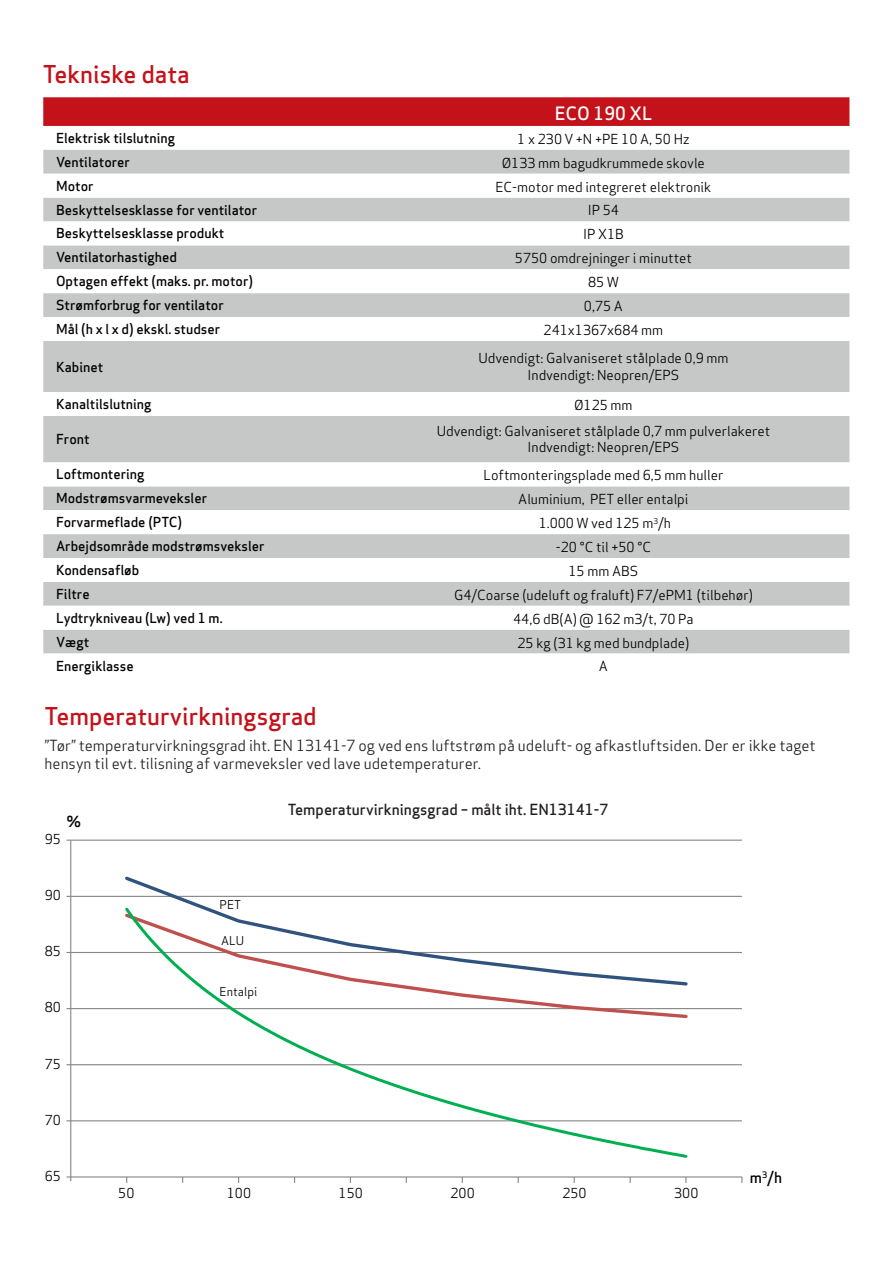
<style>
.page{position:relative;width:893px;height:1263px;background:#fff}
.page>*{position:absolute;margin:0;border:0;box-sizing:border-box;transform-origin:0 0}
.t1{font:500 24px "Apex Sans";color:#c4121a}
.t2{font:500 18px "Apex Sans";color:#fff}
.t3{font:15px/18px "Apex Sans";color:#231f20}
.t4{font:500 15px "Apex Sans";color:#231f20}
.t5{font:500 15px "Apex Sans";color:#000}
.t6{font:13.5px/16.2px "Apex Sans";color:#000;text-align:center}
.t7{font:500 13.5px "Apex Sans";color:#000}
.t8{font:12px "Apex Sans";color:#000}
</style>
<div class="page">
<hr style="left:71px;top:1120px;width:671px;height:1px;background:#868686">
<hr style="left:71px;top:1064px;width:671px;height:1px;background:#868686">
<hr style="left:71px;top:1008px;width:671px;height:1px;background:#868686">
<hr style="left:71px;top:952px;width:671px;height:1px;background:#868686">
<hr style="left:71px;top:896px;width:671px;height:1px;background:#868686">
<hr style="left:71px;top:839px;width:671px;height:2px;background:#868686">
<hr style="left:70px;top:840px;width:1px;height:337px;background:#868686">
<hr style="left:71px;top:1176px;width:671px;height:1px;background:#868686">
<svg style="left:122px;top:876px;width:568px;height:29px"></svg>
<svg style="left:123px;top:905px;width:566px;height:253px"></svg>
<svg style="left:43px;top:97px;width:806px;height:29px;background:#c4141c"></svg>
<div style="left:43px;top:150px;width:806px;height:24px;background:#c6c8c8"></div>
<svg style="left:43px;top:198px;width:806px;height:456px;fill:#c6c8c8"></svg>
<h1 class="t1" style="left:43px;top:53px;width:149px">Tekniske data</h1>
<h2 class="t2" style="left:555px;top:97px;width:99px">ECO 190 XL</h2>
<p class="t7" style="left:56px;top:126px;width:121px">Elektrisk tilslutning</p>
<p class="t6" style="left:517px;top:129px;width:174px">1 x 230 V +N +PE 10 A, 50 Hz</p>
<p class="t7" style="left:56px;top:150px;width:75px">Ventilatorer</p>
<p class="t6" style="left:502px;top:153px;width:204px">Ø133 mm bagudkrummede skovle</p>
<p class="t7" style="left:56px;top:174px;width:39px">Motor</p>
<p class="t6" style="left:495px;top:177px;width:217px">EC-motor med integreret elektronik</p>
<p class="t7" style="left:56px;top:198px;width:203px">Beskyttelsesklasse for ventilator</p>
<p class="t6" style="left:588px;top:201px;width:33px">IP 54</p>
<p class="t7" style="left:56px;top:222px;width:170px">Beskyttelsesklasse produkt</p>
<p class="t6" style="left:583px;top:225px;width:42px">IP X1B</p>
<p class="t7" style="left:56px;top:245px;width:122px">Ventilatorhastighed</p>
<p class="t6" style="left:515px;top:249px;width:179px">5750 omdrejninger i minuttet</p>
<p class="t7" style="left:56px;top:269px;width:199px">Optagen effekt (maks. pr. motor)</p>
<p class="t6" style="left:588px;top:273px;width:32px">85 W</p>
<p class="t7" style="left:56px;top:293px;width:169px">Strømforbrug for ventilator</p>
<p class="t6" style="left:584px;top:297px;width:41px">0,75 A</p>
<p class="t7" style="left:56px;top:317px;width:166px">Mål (h x l x d) ekskl. studser</p>
<p class="t6" style="left:544px;top:321px;width:121px">241x1367x684 mm</p>
<p class="t7" style="left:56px;top:355px;width:49px">Kabinet</p>
<p class="t6" style="left:478px;top:349px;width:252px">Udvendigt: Galvaniseret stålplade 0,9 mm<br>Indvendigt: Neopren/EPS</p>
<p class="t7" style="left:56px;top:392px;width:97px">Kanaltilslutning</p>
<p class="t6" style="left:574px;top:396px;width:60px">Ø125 mm</p>
<p class="t7" style="left:56px;top:427px;width:35px">Front</p>
<p class="t6" style="left:437px;top:422px;width:335px">Udvendigt: Galvaniseret stålplade 0,7 mm pulverlakeret<br>Indvendigt: Neopren/EPS</p>
<p class="t7" style="left:56px;top:463px;width:90px">Loftmontering</p>
<p class="t6" style="left:483px;top:466px;width:241px">Loftmonteringsplade med 6,5 mm huller</p>
<p class="t7" style="left:56px;top:486px;width:153px">Modstrømsvarmeveksler</p>
<p class="t6" style="left:518px;top:490px;width:172px">Aluminium, PET eller entalpi</p>
<p class="t7" style="left:56px;top:510px;width:128px">Forvarmeflade (PTC)</p>
<p class="t6" style="left:539px;top:514px;width:134px">1.000 W ved 125 m<sup>3</sup>/h</p>
<p class="t7" style="left:56px;top:534px;width:210px">Arbejdsområde modstrømsveksler</p>
<p class="t6" style="left:556px;top:538px;width:97px">-20 °C til +50 °C</p>
<p class="t7" style="left:56px;top:558px;width:85px">Kondensafløb</p>
<p class="t6" style="left:569px;top:561px;width:71px">15 mm ABS</p>
<p class="t7" style="left:56px;top:582px;width:35px">Filtre</p>
<p class="t6" style="left:454px;top:585px;width:300px">G4/Coarse (udeluft og fraluft) F7/ePM1 (tilbehør)</p>
<p class="t7" style="left:56px;top:606px;width:168px">Lydtrykniveau (Lw) ved 1 m.</p>
<p class="t6" style="left:513px;top:609px;width:182px">44,6 dB(A) @ 162 m3/t, 70 Pa</p>
<p class="t7" style="left:56px;top:630px;width:35px">Vægt</p>
<p class="t6" style="left:517px;top:633px;width:173px">25 kg (31 kg med bundplade)</p>
<p class="t7" style="left:56px;top:654px;width:79px">Energiklasse</p>
<p class="t6" style="left:599px;top:657px;width:11px">A</p>
<h1 class="t1" style="left:45px;top:695px;width:274px">Temperaturvirkningsgrad</h1>
<p class="t3" style="left:45px;top:735px;width:773px">”Tør” temperaturvirkningsgrad iht. EN 13141-7 og ved ens luftstrøm på udeluft- og afkastluftsiden. Der er ikke taget hensyn til evt. tilisning af varmeveksler ved lave udetemperaturer.</p>
<p class="t4" style="left:288px;top:796px;width:322px">Temperaturvirkningsgrad – målt iht. EN13141-7</p>
<p class="t5" style="left:67px;top:808px;width:16px">%</p>
<p class="t6" style="left:45px;top:829px;width:18px">95</p>
<p class="t6" style="left:45px;top:886px;width:18px">90</p>
<p class="t6" style="left:45px;top:942px;width:18px">85</p>
<p class="t6" style="left:45px;top:998px;width:18px">80</p>
<p class="t6" style="left:45px;top:1054px;width:18px">75</p>
<p class="t6" style="left:45px;top:1110px;width:18px">70</p>
<p class="t6" style="left:45px;top:1166px;width:18px">65</p>
<p class="t8" style="left:220px;top:895px;width:23px">PET</p>
<p class="t8" style="left:221px;top:930px;width:25px">ALU</p>
<p class="t8" style="left:220px;top:981px;width:39px">Entalpi</p>
<p class="t6" style="left:118px;top:1184px;width:18px">50</p>
<p class="t6" style="left:227px;top:1184px;width:26px">100</p>
<p class="t6" style="left:339px;top:1184px;width:26px">150</p>
<p class="t6" style="left:450px;top:1184px;width:26px">200</p>
<p class="t6" style="left:562px;top:1184px;width:26px">250</p>
<p class="t6" style="left:674px;top:1184px;width:26px">300</p>
<p class="t5" style="left:750px;top:1164px;width:34px">m<sup>3</sup>/h</p>
</div>
